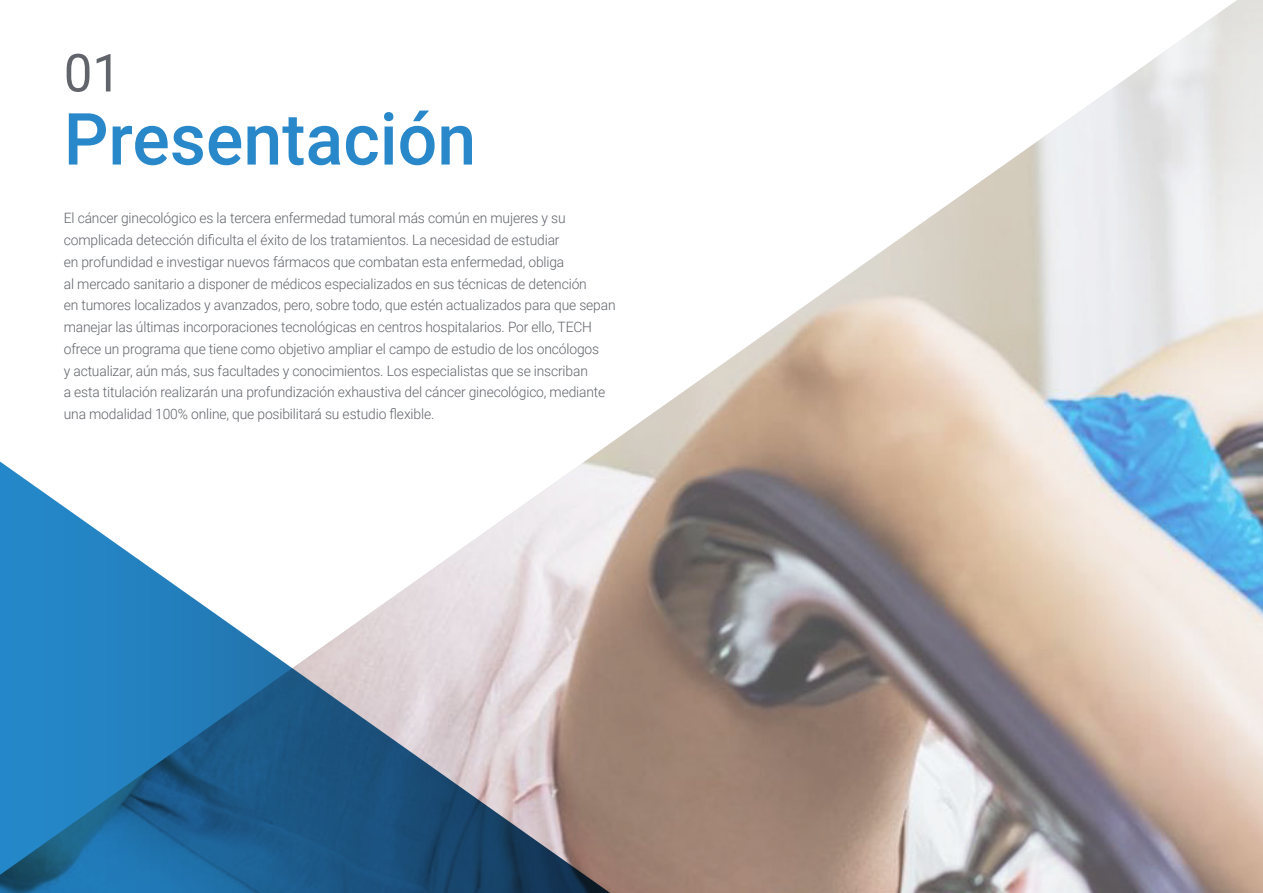
<style>
.page{position:relative;width:1263px;height:893px;background:#fff}
.page>*{position:absolute;margin:0;border:0;box-sizing:border-box;transform-origin:0 0}
.t1{font:500 72px "Roboto";color:#2988c9}
.t2{font:52.5px "Roboto";color:#61646a}
.t3{font:300 14.25px/21.8px "Roboto";letter-spacing:-.01em;color:#61646a}
</style>
<div class="page">
<img style="left:607px;top:0;width:656px;height:893px">
<svg style="left:0;top:446px;width:640px;height:447px"></svg>
<h2 class="t2" style="left:64px;top:36px;width:59px">01</h2>
<h1 class="t1" style="left:64px;top:89px;width:414px">Presentación</h1>
<p class="t3" style="left:64px;top:207px;width:553px">El cáncer ginecológico es la tercera enfermedad tumoral más común en mujeres y su complicada detección dificulta el éxito de los tratamientos. La necesidad de estudiar<br>en profundidad e investigar nuevos fármacos que combatan esta enfermedad, obliga<br>al mercado sanitario a disponer de médicos especializados en sus técnicas de detención<br>en tumores localizados y avanzados, pero, sobre todo, que estén actualizados para que sepan manejar las últimas incorporaciones tecnológicas en centros hospitalarios. Por ello, TECH ofrece un programa que tiene como objetivo ampliar el campo de estudio de los oncólogos<br>y actualizar, aún más, sus facultades y conocimientos. Los especialistas que se inscriban<br>a esta titulación realizarán una profundización exhaustiva del cáncer ginecológico, mediante una modalidad 100% online, que posibilitará su estudio flexible.</p>
</div>
